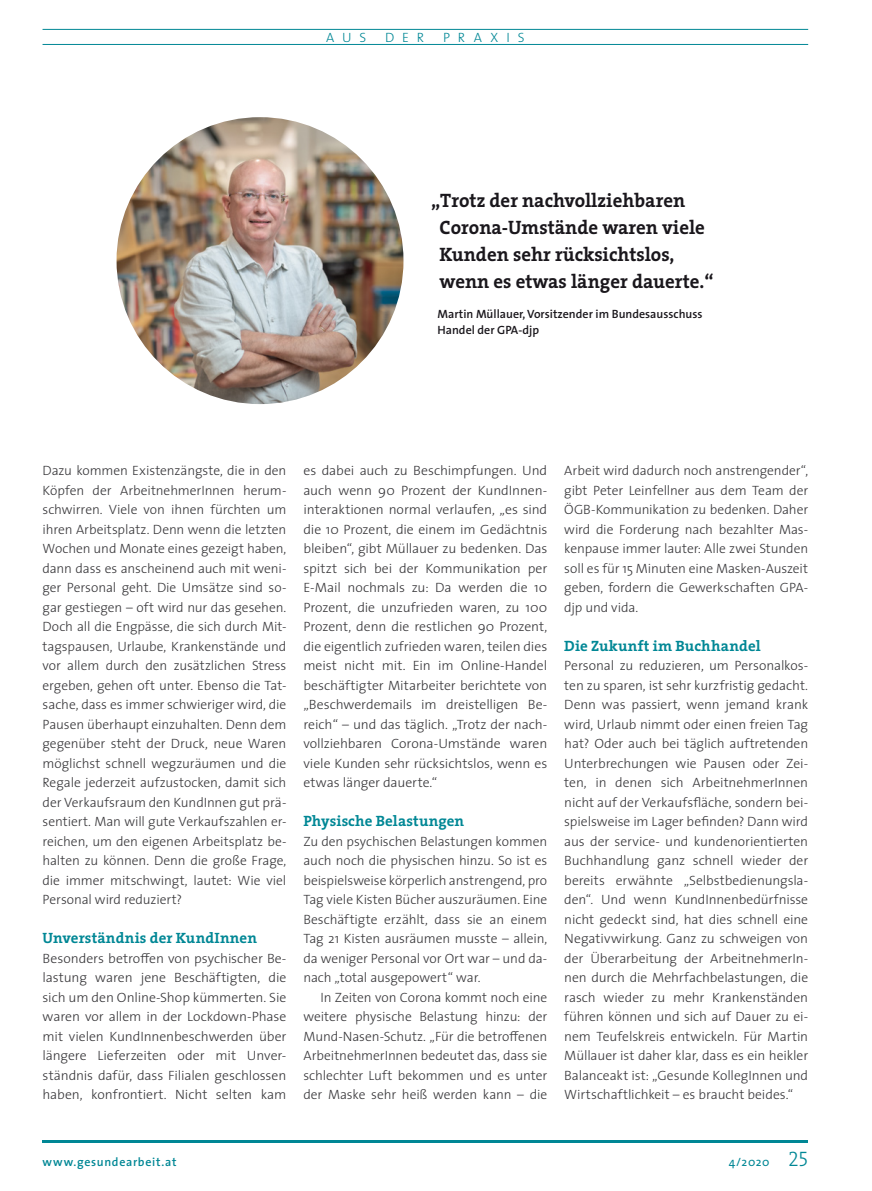
<style>
.page{position:relative;width:872px;height:1191px;background:#fff}
.page>*{position:absolute;margin:0;border:0;box-sizing:border-box;transform-origin:0 0}
.t1{font:700 19.5px/27px "The Serif";color:#1a171c}
.t2{font:700 15px "The Serif";letter-spacing:.005em;color:#008795}
.t3{font:300 13.5px/19.5px "The Sans";letter-spacing:-.005em;color:#38373a;text-align:justify}
.t4{font:300 13.5px "The Sans";letter-spacing:.59em;color:#008795}
.t5{font:600 12px/16.5px "The Sans";color:#1a171c}
.t6{font:600 12px "The Sans";letter-spacing:.06em;color:#008795}
.t7{font:12px "The Sans";color:#008795}
.s1{font-family:"The Serif Light Caps";font-size:21px}
</style>
<div class="page">
<hr style="left:43px;top:1140px;width:765px;height:2px;background:#008795">
<hr style="left:43px;top:29px;width:765px;height:1px;background:#008795">
<hr style="left:43px;top:44px;width:765px;height:1px;background:#008795">
<img style="left:117px;top:117px;width:286px;height:287px;border-radius:143px">
<p class="t4" style="left:326px;top:26px;width:42px">AUS</p>
<p class="t4" style="left:385px;top:26px;width:41px">DER</p>
<p class="t4" style="left:443px;top:26px;width:83px">PRAXIS</p>
<h1 class="t1" style="left:439px;top:186px;width:275px;text-indent:-9px">„Trotz der nachvollziehbaren<br>Corona-Umstände waren viele<br>Kunden sehr rücksichtslos, wenn es etwas länger dauerte.“</h1>
<p class="t5" style="left:437px;top:305px;width:267px">Martin Müllauer, Vorsitzender im Bundesausschuss<br>Handel der GPA-djp</p>
<p class="t3" style="left:43px;top:460px;width:245px">Dazu kommen Existenzängste, die in den Köpfen der ArbeitnehmerInnen herum&shy;schwirren. Viele von ihnen fürchten um ihren Arbeitsplatz. Denn wenn die letzten Wochen und Monate eines gezeigt haben, dann dass es anscheinend auch mit weni&shy;ger Personal geht. Die Umsätze sind so&shy;gar gestiegen – oft wird nur das gesehen.<br>Doch all die Engpässe, die sich durch Mit&shy;tagspausen, Urlaube, Krankenstände und vor allem durch den zusätzlichen Stress ergeben, gehen oft unter. Ebenso die Tat&shy;sache, dass es immer schwieriger wird, die Pausen überhaupt einzuhalten. Denn dem gegenüber steht der Druck, neue Waren möglichst schnell wegzuräumen und die Regale jederzeit aufzustocken, damit sich der Verkaufsraum den KundInnen gut prä&shy;sentiert. Man will gute Verkaufszahlen er&shy;reichen, um den eigenen Arbeitsplatz be&shy;halten zu können. Denn die große Frage, die immer mitschwingt, lautet: Wie viel Personal wird reduziert?</p>
<p class="t2" style="left:43px;top:925px;width:216px">Unverständnis der KundInnen</p>
<p class="t3" style="left:43px;top:948px;width:245px">Besonders betroffen von psychischer Be&shy;lastung waren jene Beschäftigten, die sich um den Online-Shop kümmerten. Sie waren vor allem in der Lockdown-Phase mit vielen KundInnenbeschwerden über längere Lieferzeiten oder mit Unver&shy;ständnis dafür, dass Filialen geschlossen haben, konfrontiert. Nicht selten kam</p>
<p class="t3" style="left:303px;top:460px;width:245px">es dabei auch zu Beschimpfungen. Und auch wenn 90 Prozent der KundInnen&shy;interaktionen normal verlaufen, „es sind die 10 Prozent, die einem im Gedächtnis bleiben“, gibt Müllauer zu bedenken. Das spitzt sich bei der Kommunikation per E-Mail nochmals zu: Da werden die 10<br>Prozent, die unzufrieden waren, zu 100<br>Prozent, denn die restlichen 90 Prozent, die eigentlich zufrieden waren, teilen dies meist nicht mit. Ein im Online-Handel beschäftigter Mitarbeiter berichtete von „Beschwerdemails im dreistelligen Be&shy;reich“ – und das täglich. „Trotz der nach&shy;vollziehbaren Corona-Umstände waren viele Kunden sehr rücksichtslos, wenn es etwas länger dauerte.“</p>
<p class="t2" style="left:303px;top:808px;width:162px">Physische Belastungen</p>
<p class="t3" style="left:303px;top:831px;width:245px">Zu den psychischen Belastungen kommen auch noch die physischen hinzu. So ist es beispielsweise körperlich anstrengend, pro Tag viele Kisten Bücher auszuräumen. Eine Beschäftigte erzählt, dass sie an einem Tag 21 Kisten ausräumen musste – allein, da weniger Personal vor Ort war – und da&shy;nach „total ausgepowert“ war.</p>
<p class="t3" style="left:303px;top:987px;width:245px;text-indent:17px">In Zeiten von Corona kommt noch eine weitere physische Belastung hinzu: der Mund-Nasen-Schutz. „Für die betroffenen ArbeitnehmerInnen bedeutet das, dass sie schlechter Luft bekommen und es unter der Maske sehr heiß werden kann – die</p>
<p class="t3" style="left:564px;top:460px;width:245px">Arbeit wird dadurch noch anstrengender“, gibt Peter Leinfellner aus dem Team der ÖGB-Kommunikation zu bedenken. Daher wird die Forderung nach bezahlter Mas&shy;kenpause immer lauter: Alle zwei Stunden soll es für 15 Minuten eine Masken-Auszeit geben, fordern die Gewerkschaften GPA&shy;djp und vida.</p>
<p class="t2" style="left:564px;top:633px;width:198px">Die Zukunft im Buchhandel</p>
<p class="t3" style="left:564px;top:655px;width:245px">Personal zu reduzieren, um Personalkos&shy;ten zu sparen, ist sehr kurzfristig gedacht.<br>Denn was passiert, wenn jemand krank wird, Urlaub nimmt oder einen freien Tag hat? Oder auch bei täglich auftretenden Unterbrechungen wie Pausen oder Zei&shy;ten, in denen sich ArbeitnehmerInnen nicht auf der Verkaufsfläche, sondern bei&shy;spielsweise im Lager befinden? Dann wird aus der service- und kundenorientierten Buchhandlung ganz schnell wieder der bereits erwähnte „Selbstbedienungsla&shy;den“. Und wenn KundInnenbedürfnisse nicht gedeckt sind, hat dies schnell eine Negativwirkung. Ganz zu schweigen von der Überarbeitung der ArbeitnehmerIn&shy;nen durch die Mehrfachbelastungen, die rasch wieder zu mehr Krankenständen führen können und sich auf Dauer zu ei&shy;nem Teufelskreis entwickeln. Für Martin Müllauer ist daher klar, dass es ein heikler Balanceakt ist: „Gesunde KollegInnen und Wirtschaftlichkeit – es braucht beides.“</p>
<p class="t6" style="left:43px;top:1151px;width:136px">www.gesundearbeit.at</p>
<p class="t7" style="left:728px;top:1151px;width:81px">4/2020 <span class="s1">25</span></p>
</div>
